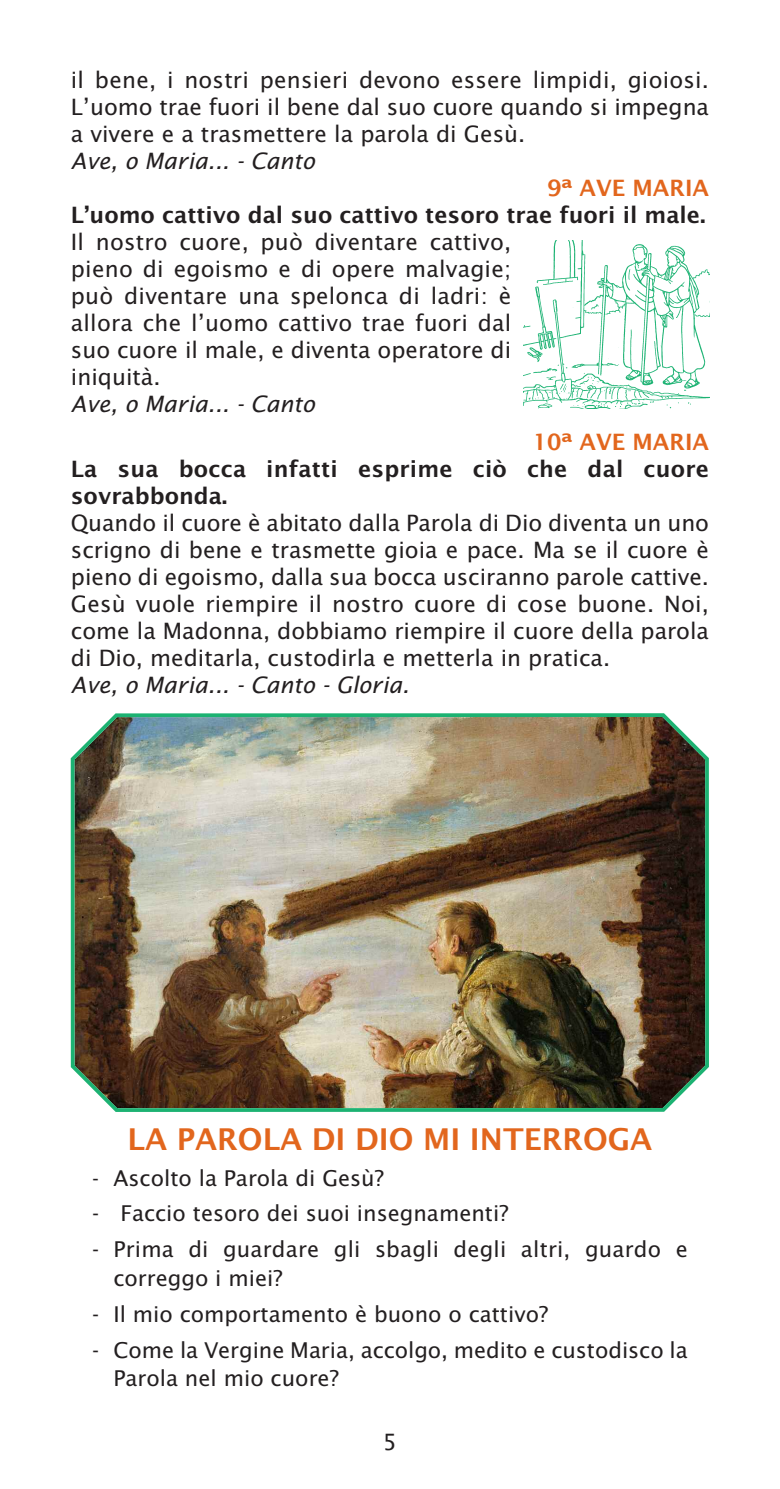
<style>
.page{position:relative;width:780px;height:1489px;background:#fff}
.page>*{position:absolute;margin:0;border:0;box-sizing:border-box;transform-origin:0 0}
.t1{font:600 30px "Lucida Sans";color:#e2661d}
.t2{font:22.5px/27px "Lucida Sans";color:#231f20;text-align:justify}
.t3{font:600 22.5px/27px "Lucida Sans";color:#231f20}
.t4{font:italic 22.5px "Lucida Sans";color:#231f20}
.t5{font:600 22.5px "Lucida Sans";color:#e2661d}
.t6{font:21.75px/28.8px "Lucida Sans";color:#231f20}
.s1{font-size:21.25px}
</style>
<div class="page">
<img style="left:524px;top:240px;width:185px;height:168px">
<img style="left:71px;top:713px;width:638px;height:398px">
<p class="t2" style="left:71px;top:67px;width:639px">il bene, i nostri pensieri devono essere limpidi, gioiosi.<br>L’uomo trae fuori il bene dal suo cuore quando si impegna a vivere e a trasmettere la parola di Gesù.</p>
<p class="t4" style="left:71px;top:148px;width:245px">Ave, o Maria... - Canto</p>
<p class="t5" style="left:547px;top:175px;width:163px">9ª AVE MARIA</p>
<p class="t3" style="left:71px;top:202px;width:636px">L’uomo cattivo dal suo cattivo tesoro trae fuori il male.</p>
<p class="t2" style="left:71px;top:229px;width:442px">Il nostro cuore, può diventare cattivo, pieno di egoismo e di opere malvagie; può diventare una spelonca di ladri: è allora che l’uomo cattivo trae fuori dal suo cuore il male, e diventa operatore di iniquità.</p>
<p class="t4" style="left:71px;top:391px;width:245px">Ave, o Maria... - Canto</p>
<p class="t5" style="left:532px;top:429px;width:178px">10ª AVE MARIA</p>
<p class="t3" style="left:71px;top:456px;width:639px">La sua bocca infatti esprime ciò che dal cuore sovrabbonda.</p>
<p class="t2" style="left:71px;top:510px;width:639px">Quando il cuore è abitato dalla Parola di Dio diventa un uno scrigno di bene e trasmette gioia e pace. Ma se il cuore è pieno di egoismo, dalla sua bocca usciranno parole cattive.<br>Gesù vuole riempire il nostro cuore di cose buone. Noi, come la Madonna, dobbiamo riempire il cuore della parola di Dio, meditarla, custodirla e metterla in pratica.</p>
<p class="t4" style="left:71px;top:672px;width:340px">Ave, o Maria... - Canto - Gloria.</p>
<h1 class="t1" style="left:128px;top:1121px;width:526px">LA PAROLA DI DIO MI INTERROGA</h1>
<p class="t6" style="left:92px;top:1163px;width:293px"><span class="s1">-</span> Ascolto la Parola di Gesù?</p>
<p class="t6" style="left:92px;top:1199px;width:418px">- Faccio tesoro dei suoi insegnamenti?</p>
<p class="t6" style="left:113px;top:1235px;width:576px;text-indent:-21px">- Prima di guardare gli sbagli degli altri, guardo e correggo i miei?</p>
<p class="t6" style="left:92px;top:1299px;width:457px">- Il mio comportamento è buono o cattivo?</p>
<p class="t6" style="left:113px;top:1335px;width:576px;text-indent:-21px">- Come la Vergine Maria, accolgo, medito e custodisco la<br>Parola nel mio cuore?</p>
<p class="t2" style="left:383px;top:1428px;width:16px">5</p>
</div>
